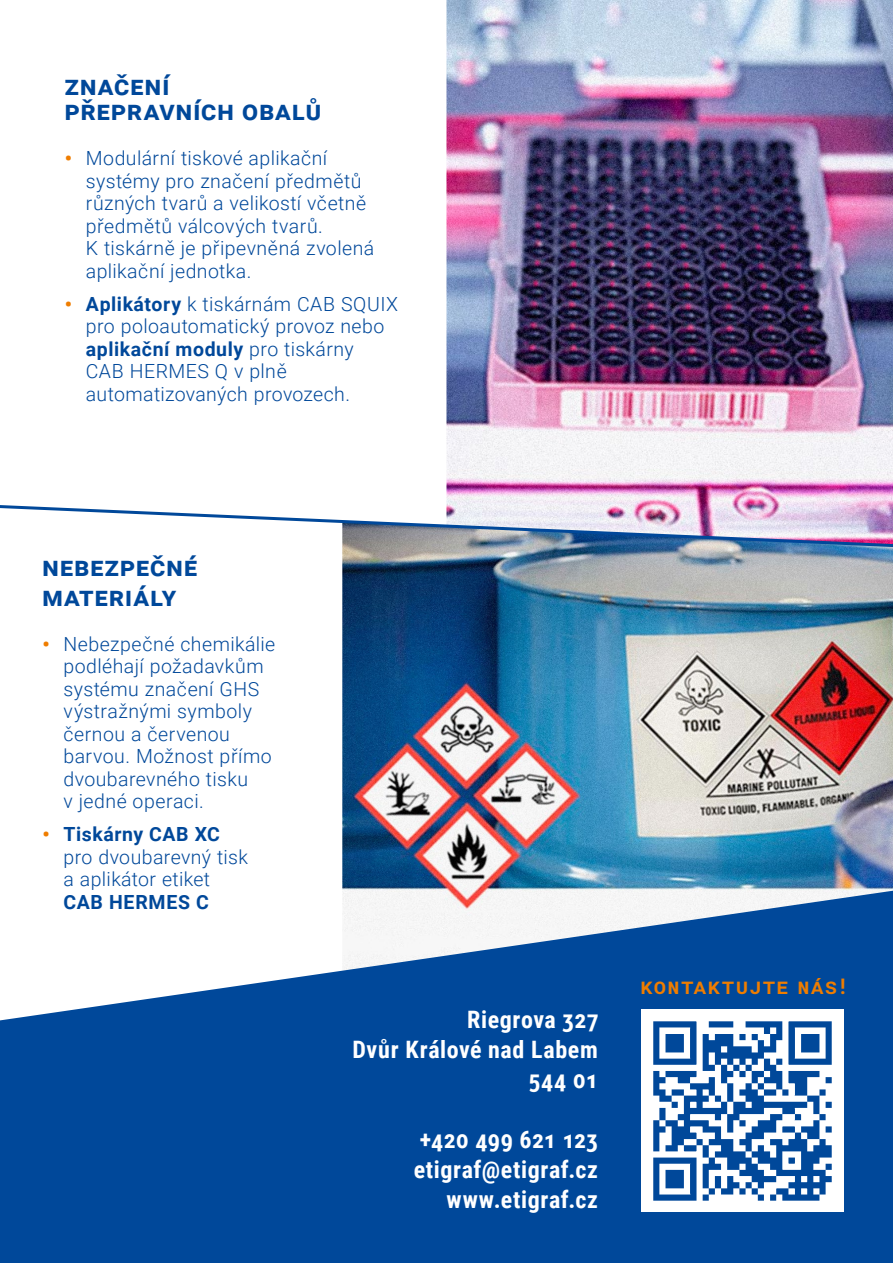
<style>
.page{position:relative;width:893px;height:1263px;background:#fff}
.page>*{position:absolute;margin:0;border:0;box-sizing:border-box;transform-origin:0 0}
.kecy{font:700 27px/25.5px "Roboto";letter-spacing:.045em;color:#00489a}
.t1{font:700 24px/30px "Roboto Condensed";letter-spacing:.025em;color:#fff;text-align:right}
.t2{font:600 21.75px "Roboto Mono";letter-spacing:.03em;color:#ef7d00}
.kecy-2{font:300 19.5px/22.5px "Roboto";letter-spacing:.02em;color:#00489a}
.s1{font-weight:900;color:#ef7d00}
.s2{font-weight:700}
</style>
<div class="page">
<img style="left:446px;top:0;width:447px;height:499px">
<img style="left:342px;top:555px;width:551px;height:336px">
<img style="left:0;top:499px;width:893px;height:56px">
<svg style="left:0;top:891px;width:893px;height:372px;fill:#00489a"></svg>
<img style="left:641px;top:1009px;width:203px;height:203px">
<p class="kecy" style="left:65px;top:71px;width:258px">Značení přepravních obalů</p>
<p class="kecy-2" style="left:86px;top:146px;width:290px;text-indent:-21px"><span class="s1">•</span> Modulární tiskové aplikační systémy pro značení předmětů různých tvarů a velikostí včetně předmětů válcových tvarů.<br>K tiskárně je připevněná zvolená aplikační jednotka.</p>
<p class="kecy-2" style="left:86px;top:292px;width:314px;text-indent:-21px"><span class="s1">•</span> <span class="s2">Aplikátory</span> k tiskárnám CAB SQUIX pro poloautomatický provoz nebo <span class="s2">aplikační moduly</span> pro tiskárny<br>CAB HERMES Q v plně automatizovaných provozech.</p>
<p class="kecy" style="left:43px;top:550px;width:156px;line-height:30px">Nebezpečné materiály</p>
<p class="kecy-2" style="left:64px;top:632px;width:213px;text-indent:-21px"><span class="s1">•</span> Nebezpečné chemikálie podléhají požadavkům systému značení GHS výstražnými symboly černou a červenou barvou. Možnost přímo dvoubarevného tisku<br>v jedné operaci.</p>
<p class="kecy-2" style="left:64px;top:822px;width:186px;text-indent:-21px"><span class="s1">•</span> <span class="s2">Tiskárny CAB XC </span>pro dvoubarevný tisk a aplikátor etiket<br><span class="s2">CAB HERMES C</span></p>
<p class="t1" style="left:467px;top:1003px;width:132px">Riegrova 327</p>
<p class="t1" style="left:352px;top:1033px;width:247px">Dvůr Králové nad Labem</p>
<p class="t1" style="left:528px;top:1063px;width:71px">544 01</p>
<p class="t1" style="left:414px;top:1123px;width:186px">+420 499 621 123 etigraf@etigraf.cz www.etigraf.cz</p>
<p class="t2" style="left:640px;top:972px;width:211px">kontaktujte nás!</p>
</div>
